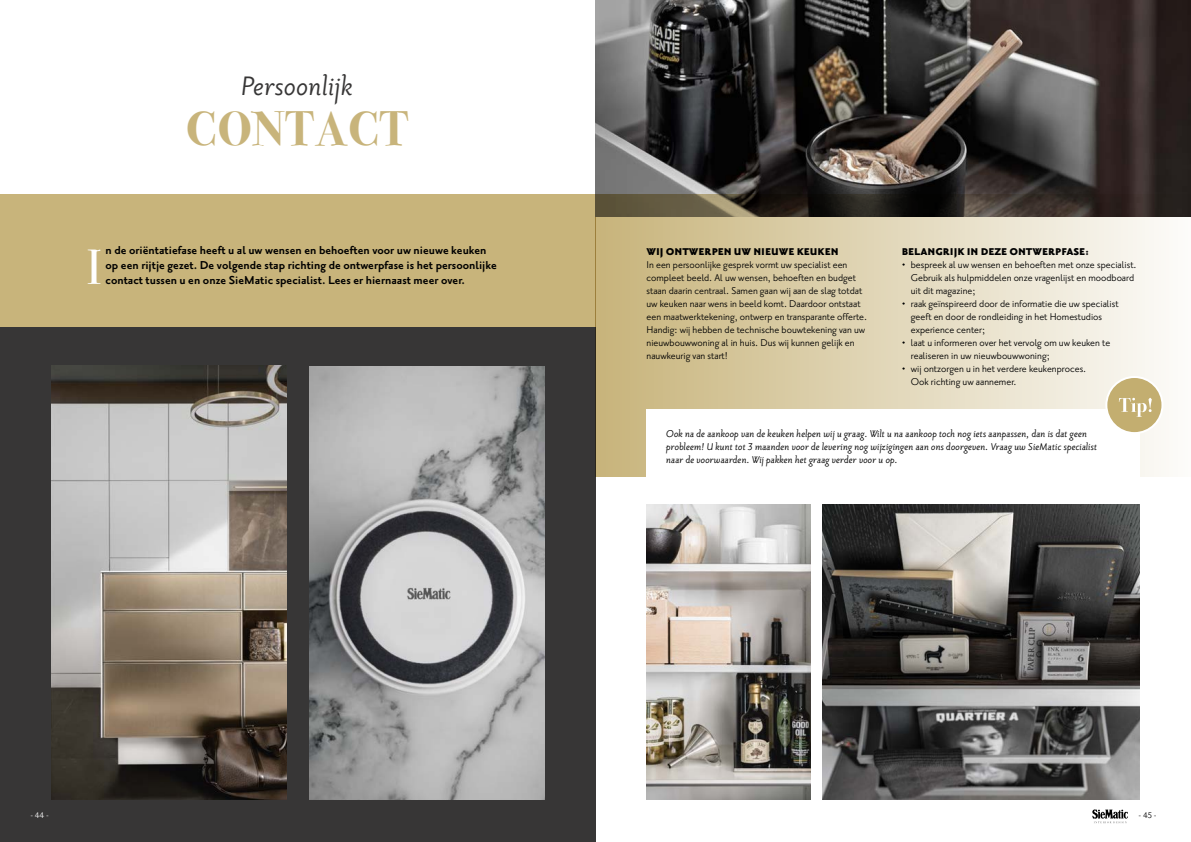
<style>
.page{position:relative;width:1191px;height:842px;background:#fff}
.page>*{position:absolute;margin:0;border:0;box-sizing:border-box;transform-origin:0 0}
.t1{font:48.9px "Bodoni Svty Two OSITCTT";color:#fff}
.t2{font:700 48.1px "Bodoni Svty Two OSITCTT";letter-spacing:.02em;color:#c8b47b}
.t3{font:italic 32.5px "Priori Sans OT";color:#373636}
.t4{font:700 14px/15px "Priori Sans OT";color:#000}
.t5{font:12px/13px "Priori Sans OT";color:#000}
.t6{font:italic 12px/13px "Priori Sans OT";color:#000}
.t7{font:900 12px "Priori Sans OT";color:#000}
.t8{font:10px "Priori Sans OT";color:#fff}
.t9{font:10px "Priori Sans OT";color:#000}
</style>
<div class="page">
<svg style="left:1092px;top:809px;width:36px;height:14px"></svg>
<div style="left:0;top:195px;width:595px;height:363px;background:#c8b47b"></div>
<div style="left:0;top:327px;width:595px;height:515px;background:#373636"></div>
<img style="left:51px;top:366px;width:235px;height:433px">
<img style="left:309px;top:366px;width:235px;height:433px">
<img style="left:646px;top:504px;width:164px;height:296px">
<img style="left:823px;top:504px;width:316px;height:295px">
<img style="left:595px;top:0;width:596px;height:195px">
<svg style="left:595px;top:195px;width:596px;height:282px"></svg>
<div style="left:646px;top:409px;width:494px;height:86px;background:#fff"></div>
<div style="left:1106px;top:377px;width:56px;height:56px;background:#c3ae70;border-radius:50%"></div>
<div style="left:1105px;top:376px;width:58px;height:58px;border:2px solid #fff;border-radius:50%"></div>
<svg style="left:1118px;top:398px;width:33px;height:19px"></svg>
<h3 class="t3" style="left:241px;top:68px;width:113px">Persoonlijk</h3>
<h2 class="t2" style="left:186px;top:101px;width:223px">CONTACT</h2>
<h1 class="t1" style="left:87px;top:238px;width:17px">I</h1>
<p class="t4" style="left:106px;top:243px;width:393px">n de oriëntatiefase heeft u al uw wensen en behoeften voor uw nieuwe keuken op een rijtje gezet. De volgende stap richting de ontwerpfase is het persoonlijke contact tussen u en onze SieMatic specialist. Lees er hiernaast meer over.</p>
<p class="t7" style="left:646px;top:245px;width:194px">WIJ ONTWERPEN UW NIEUWE KEUKEN</p>
<p class="t5" style="left:646px;top:258px;width:222px">In een persoonlijke gesprek vormt uw specialist een compleet beeld. Al uw wensen, behoeften en budget staan daarin centraal. Samen gaan wij aan de slag totdat uw keuken naar wens in beeld komt. Daardoor ontstaat een maatwerktekening, ontwerp en transparante offerte.<br>Handig: wij hebben de technische bouwtekening van uw nieuwbouwwoning al in huis. Dus wij kunnen gelijk en nauwkeurig van start!</p>
<p class="t7" style="left:901px;top:245px;width:188px">BELANGRIJK IN DEZE ONTWERPFASE:</p>
<p class="t5" style="left:910px;top:258px;width:227px;text-indent:-9px">• bespreek al uw wensen en behoeften met onze specialist.<br>Gebruik als hulpmiddelen onze vragenlijst en moodboard uit dit magazine;</p>
<p class="t5" style="left:910px;top:297px;width:209px;text-indent:-9px">• raak geïnspireerd door de informatie die uw specialist geeft en door de rondleiding in het Homestudios experience center;</p>
<p class="t5" style="left:910px;top:336px;width:201px;text-indent:-9px">• laat u informeren over het vervolg om uw keuken te realiseren in uw nieuwbouwwoning;</p>
<p class="t5" style="left:910px;top:362px;width:177px;text-indent:-9px">• wij ontzorgen u in het verdere keukenproces.<br>Ook richting uw aannemer.</p>
<p class="t6" style="left:666px;top:427px;width:432px">Ook na de aankoop van de keuken helpen wij u graag. Wilt u na aankoop toch nog iets aanpassen, dan is dat geen probleem! U kunt tot 3 maanden voor de levering nog wijzigingen aan ons doorgeven. Vraag uw SieMatic specialist naar de voorwaarden. Wij pakken het graag verder voor u op.</p>
<p class="t8" style="left:30px;top:810px;width:20px">- 44 -</p>
<p class="t9" style="left:1138px;top:810px;width:20px">- 45 -</p>
</div>
